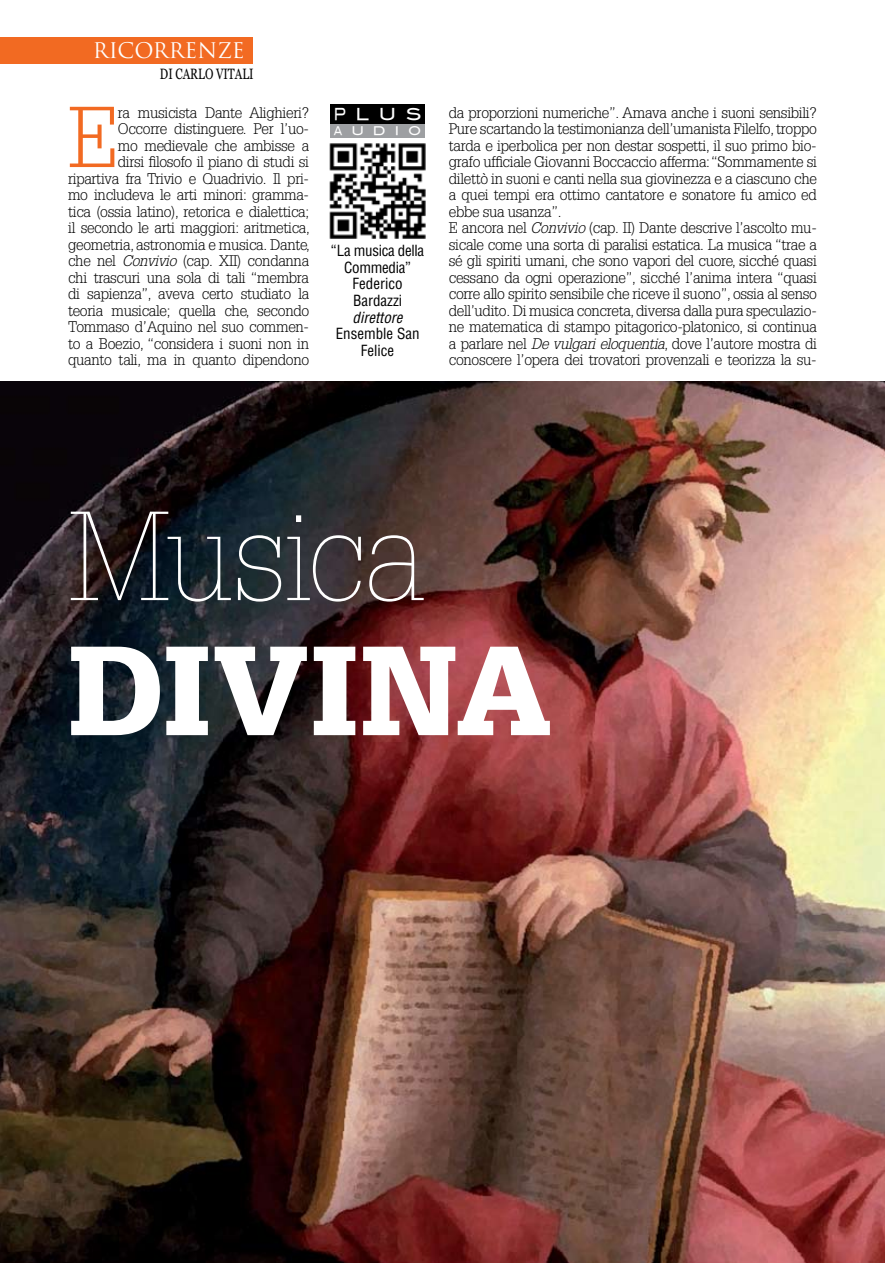
<style>
.page{position:relative;width:885px;height:1263px;background:#fff}
.page>*{position:absolute;margin:0;border:0;box-sizing:border-box;transform-origin:0 0}
.t1{font:100 123.45px/135px "Glypha";letter-spacing:-.03em;color:#fff}
.t2{font:300 84.15px "Glypha";color:#f26a22}
.t3{font:21px "Trajan Pro";color:#fff}
.t4{font:16.5px "Blair Md ITCTT Medium";color:#fff;scale:.75 1}
.t5{font:300 15px/16.5px "Glypha";letter-spacing:-.02em;color:#000;text-align:right}
.t6{font:condensed 15px/16.5px "Helvetica";color:#000;text-align:center}
.t7{font:15px "Georgia";color:#000;scale:.75 1}
.t8{font:12px "Blair Md ITCTT Medium";color:#fff;scale:.75 1}
.s1{font-style:italic}
.s2{font-weight:900}
</style>
<div class="page">
<div style="left:0;top:37px;width:252px;height:26px;background:#f26a22"></div>
<img style="left:0;top:381px;width:884px;height:882px">
<img style="left:329px;top:143px;width:97px;height:96px">
<div style="left:330px;top:122px;width:94px;height:16px;background:#9d9fa2"></div>
<div style="left:330px;top:104px;width:94px;height:20px;background:#000"></div>
<p class="t3" style="left:93px;top:37px;width:153px">RICORRENZE</p>
<p class="t7" style="left:160px;top:65px;width:126px">DI CARLO VITALI</p>
<p class="t2" style="left:68px;top:90px;width:53px">E</p>
<p class="t5" style="left:68px;top:104px;width:243px">ra musicista Dante Alighieri?<br>Occorre distinguere. Per l’uo-<br>mo medievale che ambisse a<br>dirsi filosofo il piano di studi si ripartiva fra Trivio e Quadrivio. Il pri&shy;mo includeva le arti minori: gramma&shy;tica (ossia latino), retorica e dialettica; il secondo le arti maggiori: aritmetica, geometria, astronomia e musica. Dante, che nel <span class="s1">Convivio</span> (cap. XII) condanna chi trascuri una sola di tali “membra di sapienza”, aveva certo studiato la teoria musicale; quella che, secondo Tommaso d’Aquino nel suo commen&shy;to a Boezio, “considera i suoni non in quanto tali, ma in quanto dipendono</p>
<p class="t4" style="left:333px;top:101px;width:119px">P L U S</p>
<p class="t8" style="left:334px;top:121px;width:118px">A U D I O</p>
<p class="t6" style="left:331px;top:243px;width:95px">“La musica della<br>Commedia”<br>Federico<br>Bardazzi <span class="s1">direttore<br></span>Ensemble San<br>Felice</p>
<p class="t5" style="left:449px;top:104px;width:369px;text-align:left">da proporzioni numeriche”. Amava anche i suoni sensibili?<br>Pure scartando la testimonianza dell’umanista Filelfo, troppo tarda e iperbolica per non destar sospetti, il suo primo bio&shy;grafo ufficiale Giovanni Boccaccio afferma: “Sommamente si dilettò in suoni e canti nella sua giovinezza e a ciascuno che a quei tempi era ottimo cantatore e sonatore fu amico ed ebbe sua usanza”.<br>E ancora nel <span class="s1">Convivio</span> (cap. II) Dante descrive l’ascolto mu&shy;sicale come una sorta di paralisi estatica. La musica “trae a sé gli spiriti umani, che sono vapori del cuore, sicché quasi cessano da ogni operazione”, sicché l’anima intera “quasi corre allo spirito sensibile che riceve il suono”, ossia al senso dell’udito. Di musica concreta, diversa dalla pura speculazio&shy;ne matematica di stampo pitagorico-platonico, si continua a parlare nel <span class="s1">De vulgari eloquentia</span>, dove l’autore mostra di conoscere l’opera dei trovatori provenzali e teorizza la su-</p>
<p class="t1" style="left:68px;top:490px;width:485px">Musica<br><span class="s2">DIVINA</span></p>
</div>
